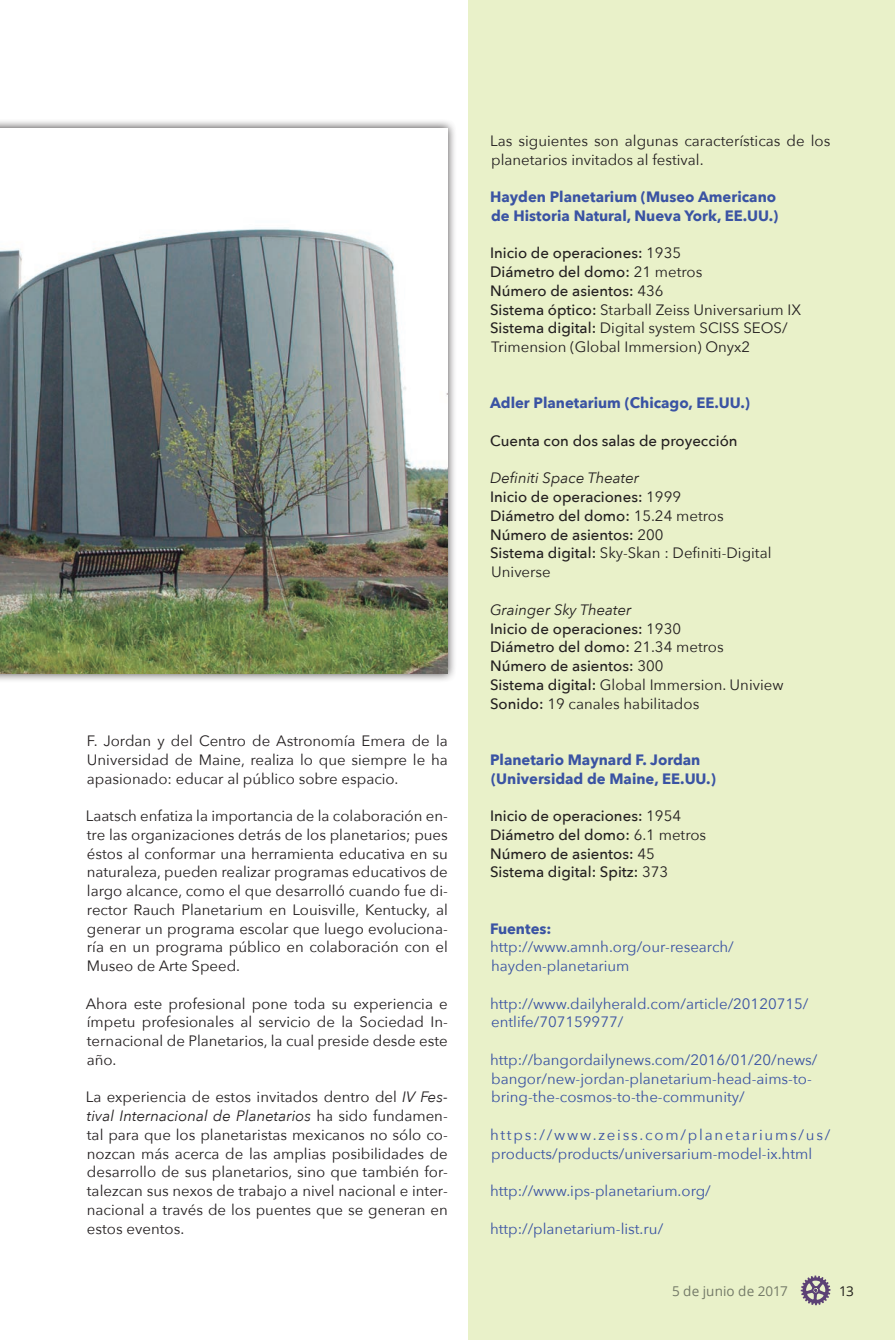
<style>
.page{position:relative;width:895px;height:1340px;background:#fff}
.page>*{position:absolute;margin:0;border:0;box-sizing:border-box;transform-origin:0 0}
.t1{font:15px/18.8px "Avenir Next";color:#231f20;text-align:justify}
.t2{font:500 15px/18.8px "Avenir Next";color:#231f20}
.t3{font:15px/18.8px "Avenir Next";color:#3a53a3}
.t4{font:700 15px/18.8px "Avenir Next";color:#3a53a3}
.t5{font:13.5px "Open Sans";letter-spacing:.005em;color:#808285}
.t6{font:13.5px "Open Sans";color:#231f20}
.s1{font-style:italic}
.s2{font-weight:500}
.s3{font-weight:400;font-style:italic}
.s4{font-weight:400}
</style>
<div class="page">
<div style="left:467px;top:0;width:427px;height:1340px;background:#e9f1c9"></div>
<div style="left:0;top:119px;width:456px;height:563px;background:#231f20;opacity:.8"></div>
<img style="left:0;top:128px;width:447px;height:545px">
<p class="t1" style="left:87px;top:731px;width:362px">F. Jordan y del Centro de Astronomía Emera de la Universidad de Maine, realiza lo que siempre le ha apasionado: educar al público sobre espacio.</p>
<p class="t1" style="left:86px;top:806px;width:363px">Laatsch enfatiza la importancia de la colaboración en&shy;tre las organizaciones detrás de los planetarios; pues éstos al conformar una herramienta educativa en su naturaleza, pueden realizar programas educativos de largo alcance, como el que desarrolló cuando fue di&shy;rector Rauch Planetarium en Louisville, Kentucky, al generar un programa escolar que luego evoluciona&shy;ría en un programa público en colaboración con el Museo de Arte Speed.</p>
<p class="t1" style="left:86px;top:993px;width:363px">Ahora este profesional pone toda su experiencia e ímpetu profesionales al servicio de la Sociedad In&shy;ternacional de Planetarios, la cual preside desde este año.</p>
<p class="t1" style="left:86px;top:1087px;width:363px">La experiencia de estos invitados dentro del <span class="s1">IV Fes&shy;tival Internacional de Planetarios</span> ha sido fundamen&shy;tal para que los planetaristas mexicanos no sólo co&shy;nozcan más acerca de las amplias posibilidades de desarrollo de sus planetarios, sino que también for&shy;talezcan sus nexos de trabajo a nivel nacional e inter&shy;nacional a través de los puentes que se generan en estos eventos.</p>
<p class="t1" style="left:490px;top:131px;width:342px">Las siguientes son algunas características de los planetarios invitados al festival.</p>
<p class="t4" style="left:490px;top:187px;width:290px">Hayden Planetarium (Museo Americano de Historia Natural, Nueva York, EE.UU.)</p>
<p class="t1" style="left:490px;top:243px;width:312px;text-align:left"><span class="s2">Inicio de operaciones:</span> 1935<br><span class="s2">Diámetro del domo:</span> 21 metros<br><span class="s2">Número de asientos:</span> 436<br><span class="s2">Sistema óptico:</span> Starball Zeiss Universarium IX <span class="s2">Sistema digital:</span> Digital system SCISS SEOS/ Trimension (Global Immersion) Onyx2</p>
<p class="t4" style="left:490px;top:393px;width:261px">Adler Planetarium (Chicago, EE.UU.)</p>
<p class="t2" style="left:490px;top:431px;width:249px">Cuenta con dos salas de proyección</p>
<p class="t2" style="left:490px;top:468px;width:283px"><span class="s3">Definiti Space Theater<br></span>Inicio de operaciones: <span class="s4">1999<br></span>Diámetro del domo: <span class="s4">15.24 metros<br></span>Número de asientos: <span class="s4">200<br></span>Sistema digital: <span class="s4">Sky-Skan : Definiti-Digital<br>Universe</span></p>
<p class="t2" style="left:490px;top:599px;width:295px"><span class="s3">Grainger Sky Theater<br></span>Inicio de operaciones: <span class="s4">1930<br></span>Diámetro del domo: <span class="s4">21.34 metros<br></span>Número de asientos: <span class="s4">300<br></span>Sistema digital: <span class="s4">Global Immersion. Uniview<br></span>Sonido: <span class="s4">19 canales habilitados</span></p>
<p class="t4" style="left:490px;top:750px;width:227px">Planetario Maynard F. Jordan (Universidad de Maine, EE.UU.)</p>
<p class="t2" style="left:490px;top:806px;width:218px">Inicio de operaciones: <span class="s4">1954<br></span>Diámetro del domo: <span class="s4">6.1 metros<br></span>Número de asientos: <span class="s4">45<br></span>Sistema digital: Spitz: <span class="s4">373</span></p>
<p class="t4" style="left:490px;top:918px;width:63px">Fuentes:</p>
<p class="t3" style="left:490px;top:937px;width:245px">http://www.amnh.org/our-research/ hayden-planetarium</p>
<p class="t3" style="left:490px;top:993px;width:320px">http://www.dailyherald.com/article/20120715/ entlife/707159977/</p>
<p class="t3" style="left:490px;top:1049px;width:329px">http://bangordailynews.com/2016/01/20/news/ bangor/new-jordan-planetarium-head-aims-to&shy;bring-the-cosmos-to-the-community/</p>
<p class="t3" style="left:490px;top:1124px;width:342px">https://www.zeiss.com/planetariums/us/ products/products/universarium-model-ix.html</p>
<p class="t3" style="left:490px;top:1181px;width:222px">http://www.ips-planetarium.org/</p>
<p class="t3" style="left:490px;top:1218px;width:174px">http://planetarium-list.ru/</p>
<p class="t5" style="left:671px;top:1281px;width:117px">5 de junio de 2017</p>
<p class="t6" style="left:838px;top:1281px;width:16px">13</p>
</div>
